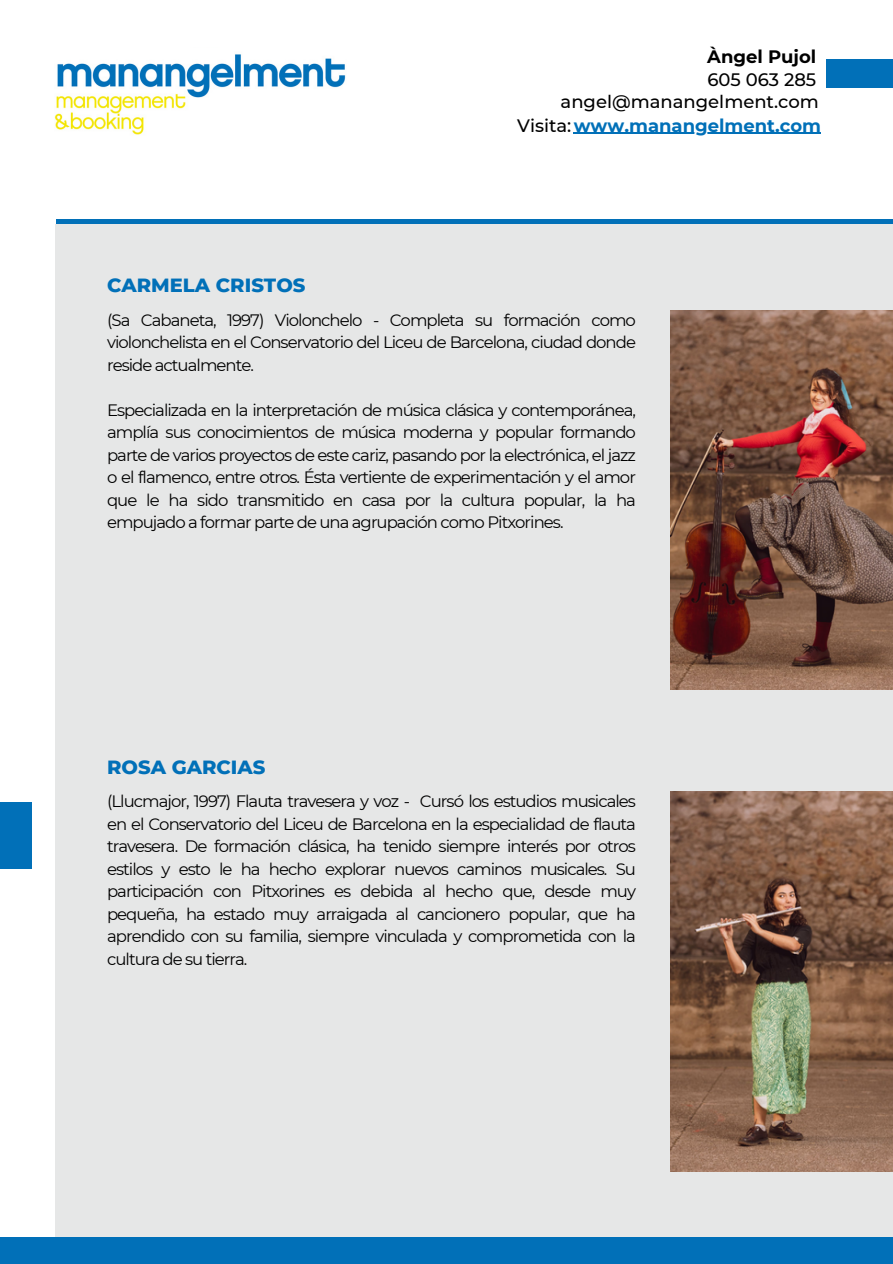
<style>
.page{position:relative;width:893px;height:1264px;background:#fff}
.page>*{position:absolute;margin:0;border:0;box-sizing:border-box;transform-origin:0 0}
.t1{font:800 19.5px "Montserrat";color:#0170b8}
.t2{font:500 18px "Montserrat";color:#000}
.t3{font:700 18px "Montserrat";color:#0170b8}
.t4{font:700 18px "Montserrat";color:#000}
.t5{font:16.5px/22.5px "Montserrat";letter-spacing:-.06em;color:#000;text-align:justify}
.s1{font-weight:500;color:#000}
</style>
<div class="page">
<div style="left:825px;top:59px;width:67px;height:29px;background:#0170b8"></div>
<div style="left:56px;top:219px;width:836px;height:27px;background:#0170b8"></div>
<div style="left:55px;top:224px;width:837px;height:1034px;background:#e6e7e7"></div>
<div style="left:0;top:802px;width:32px;height:67px;background:#0170b8"></div>
<div style="left:0;top:1237px;width:892px;height:26px;background:#0170b8"></div>
<img style="left:54px;top:54px;width:292px;height:81px">
<img style="left:670px;top:310px;width:222px;height:379px">
<hr style="left:573px;top:133px;width:248px;height:1px;background:#0170b8">
<img style="left:670px;top:792px;width:222px;height:379px">
<p class="t1" style="left:107px;top:273px;width:200px">CARMELA CRISTOS</p>
<h2 class="t4" style="left:707px;top:45px;width:110px">Àngel Pujol</h2>
<h2 class="t2" style="left:707px;top:68px;width:110px">605 063 285</h2>
<h2 class="t2" style="left:560px;top:91px;width:260px">angel@manangelment.com</h2>
<h2 class="t3" style="left:517px;top:114px;width:305px"><span class="s1">Visita:</span>www.manangelment.com</h2>
<p class="t5" style="left:107px;top:308px;width:530px">(Sa Cabaneta, 1997) Violonchelo - Completa su formación como violonchelista en el Conservatorio del Liceu de Barcelona, ciudad donde reside actualmente.</p>
<p class="t5" style="left:107px;top:398px;width:530px">Especializada en la interpretación de música clásica y contemporánea, amplía sus conocimientos de música moderna y popular formando parte de varios proyectos de este cariz, pasando por la electrónica, el jazz o el flamenco, entre otros. Ésta vertiente de experimentación y el amor que le ha sido transmitido en casa por la cultura popular, la ha empujado a formar parte de una agrupación como Pitxorines.</p>
<p class="t1" style="left:107px;top:754px;width:160px">ROSA GARCIAS</p>
<h1 class="t5" style="left:107px;top:790px;width:530px">(Llucmajor, 1997) Flauta travesera y voz - Cursó los estudios musicales en el Conservatorio del Liceu de Barcelona en la especialidad de flauta travesera. De formación clásica, ha tenido siempre interés por otros estilos y esto le ha hecho explorar nuevos caminos musicales. Su participación con Pitxorines es debida al hecho que, desde muy pequeña, ha estado muy arraigada al cancionero popular, que ha aprendido con su familia, siempre vinculada y comprometida con la cultura de su tierra.</h1>
</div>
